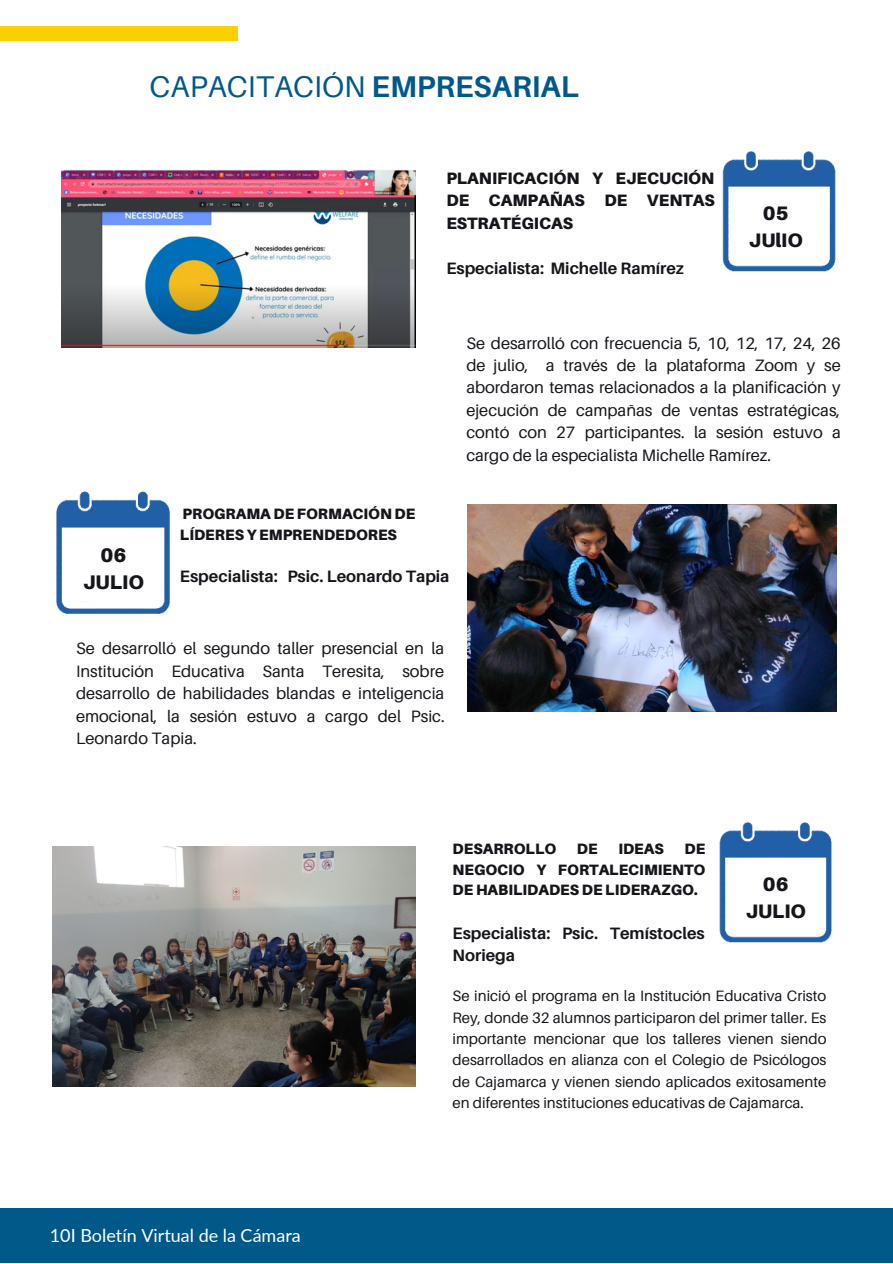
<style>
.page{position:relative;width:893px;height:1264px;background:#fff}
.page>*{position:absolute;margin:0;border:0;box-sizing:border-box;transform-origin:0 0}
.t1{font:30px "Aileron";color:#015989}
.t2{font:900 19.65px "Aileron";color:#15161b}
.t3{font:900 19.5px "Aileron";color:#15161b}
.t4{font:18px "Lato";color:#fff}
.t5{font:16.5px/22.5px "Aileron";color:#15161b;text-align:justify}
.t6{font:700 16.5px/22.5px "Aileron";color:#15161b}
.t7{font:900 16.5px/22.5px "Aileron";color:#15161b;text-align:justify}
.t8{font:15px/21.3px "Aileron";color:#15161b;text-align:justify}
.t9{font:900 15px/20.2px "Aileron";color:#15161b}
.s1{font-weight:700}
</style>
<div class="page">
<img style="left:722px;top:151px;width:114px;height:121px">
<div style="left:731px;top:189px;width:97px;height:70px;background:#fff"></div>
<img style="left:56px;top:492px;width:114px;height:122px">
<div style="left:65px;top:530px;width:97px;height:71px;background:#fff"></div>
<img style="left:719px;top:822px;width:113px;height:121px">
<div style="left:728px;top:860px;width:96px;height:70px;background:#fff"></div>
<img style="left:61px;top:170px;width:354px;height:177px">
<img style="left:467px;top:504px;width:369px;height:207px">
<img style="left:52px;top:846px;width:363px;height:240px">
<div style="left:0;top:27px;width:237px;height:13px;background:#fad000"></div>
<div style="left:0;top:1208px;width:892px;height:54px;background:#015989"></div>
<p class="t1" style="left:150px;top:68px;width:430px">CAPACITACIÓN <span class="s1">EMPRESARIAL</span></p>
<p class="t7" style="left:446px;top:166px;width:270px">PLANIFICACIÓN Y EJECUCIÓN DE CAMPAÑAS DE VENTAS ESTRATÉGICAS</p>
<p class="t6" style="left:446px;top:256px;width:239px">Especialista: Michelle Ramírez</p>
<p class="t3" style="left:762px;top:201px;width:27px">05</p>
<p class="t3" style="left:748px;top:228px;width:55px">JUlIO</p>
<p class="t2" style="left:100px;top:542px;width:28px">06</p>
<p class="t2" style="left:83px;top:569px;width:62px">JULIO</p>
<p class="t9" style="left:180px;top:503px;width:237px">PROGRAMA DE FORMACIÓN DE<br>LÍDERES Y EMPRENDEDORES</p>
<p class="t6" style="left:180px;top:564px;width:271px">Especialista: Psic. Leonardo Tapia</p>
<p class="t5" style="left:466px;top:331px;width:376px">Se desarrolló con frecuencia 5, 10, 12, 17, 24, 26 de julio, a través de la plataforma Zoom y se abordaron temas relacionados a la planificación y ejecución de campañas de ventas estratégicas, contó con 27 participantes. la sesión estuvo a cargo de la especialista Michelle Ramírez.</p>
<p class="t5" style="left:76px;top:637px;width:370px">Se desarrolló el segundo taller presencial en la Institución Educativa Santa Teresita, sobre desarrollo de habilidades blandas e inteligencia emocional, la sesión estuvo a cargo del Psic.<br>Leonardo Tapia.</p>
<p class="t9" style="left:452px;top:838px;width:105px">DESARROLLO</p>
<p class="t9" style="left:577px;top:838px;width:22px">DE</p>
<p class="t9" style="left:618px;top:838px;width:47px">IDEAS</p>
<p class="t9" style="left:452px;top:838px;width:254px;text-align:justify;text-indent:232px">DE NEGOCIO Y FORTALECIMIENTO DE HABILIDADES DE LIDERAZGO.</p>
<p class="t6" style="left:452px;top:921px;width:254px">Especialista: Psic. Temístocles<br>Noriega</p>
<p class="t3" style="left:762px;top:872px;width:27px">06</p>
<p class="t3" style="left:745px;top:899px;width:62px">JULIO</p>
<p class="t4" style="left:50px;top:1224px;width:252px">10I Boletín Virtual de la Cámara</p>
<p class="t8" style="left:452px;top:985px;width:375px">Se inició el programa en la Institución Educativa Cristo Rey, donde 32 alumnos participaron del primer taller. Es importante mencionar que los talleres vienen siendo desarrollados en alianza con el Colegio de Psicólogos de Cajamarca y vienen siendo aplicados exitosamente en diferentes instituciones educativas de Cajamarca.</p>
</div>
